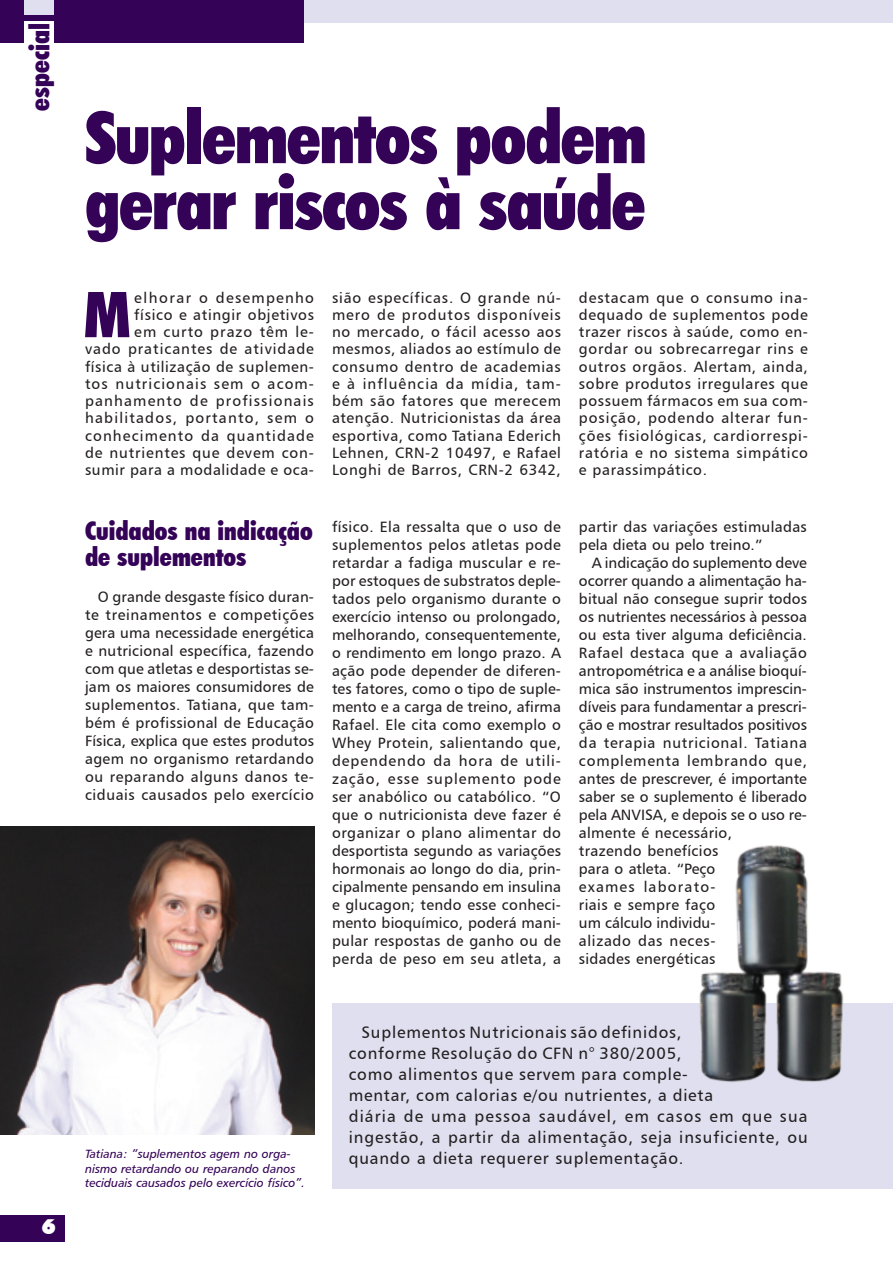
<style>
.page{position:relative;width:893px;height:1263px;background:#fff}
.page>*{position:absolute;margin:0;border:0;box-sizing:border-box;transform-origin:0 0}
.Título_31{font:900 condensed 72px "Futura BT";letter-spacing:-.02em;color:#340256}
.texto_capitular{font:900 condensed 63.45px "Futura BT";color:#340256}
.Título_18{font:900 condensed 27px "Futura BT";color:#340256}
.Título_18-2{font:900 condensed 25.5px/25.5px "Futura BT";color:#340256}
.t1{font:900 21px "Futura BT";color:#fff}
.texto{font:16.5px/21px "Humanist 777 BT Roman B";letter-spacing:.05em;color:#231f20}
.texto-2{font:15px/18px "Humanist 777 BT Roman B";letter-spacing:.01em;color:#231f20;text-align:justify}
.texto_capitular-2{font:15px/17.2px "Humanist 777 BT Roman B";letter-spacing:.06em;color:#231f20;text-align:justify}
.legenda{font:12px/14.4px "Humanist 777 BT Italic B";color:#340256}
</style>
<div class="page">
<div style="left:332px;top:1003px;width:561px;height:186px;background:#e0dfef"></div>
<div style="left:1px;top:0;width:892px;height:22px;background:#e0dfef"></div>
<div style="left:0;top:0;width:303px;height:43px;background:#340256"></div>
<div style="left:24px;top:0;width:30px;height:15px;background:#e0dfef"></div>
<div style="left:24px;top:22px;width:30px;height:24px;background:#fff"></div>
<div style="left:0;top:1215px;width:65px;height:27px;background:#340256"></div>
<img style="left:0;top:827px;width:314px;height:308px">
<img style="left:699px;top:845px;width:145px;height:238px">
<p class="Título_18" style="left:23px;top:111px;width:89px;rotate:-90deg">especial</p>
<p class="t1" style="left:42px;top:1214px;width:16px">6</p>
<p class="Título_31" style="left:85px;top:94px;width:563px">Suplementos podem</p>
<p class="Título_31" style="left:85px;top:160px;width:562px">gerar riscos à saúde</p>
<p class="texto_capitular-2" style="left:85px;top:289px;width:230px;text-align:right">elhorar o desempenho<br>físico e atingir objetivos<br>em curto prazo têm le-<br>vado praticantes de atividade física à utilização de suplemen&shy;tos nutricionais sem o acom&shy;panhamento de profissionais habilitados, portanto, sem o conhecimento da quantidade de nutrientes que devem con&shy;sumir para a modalidade e oca-</p>
<p class="texto_capitular-2" style="left:332px;top:289px;width:230px">sião específicas. O grande nú&shy;mero de produtos disponíveis no mercado, o fácil acesso aos mesmos, aliados ao estímulo de consumo dentro de academias e à influência da mídia, tam&shy;bém são fatores que merecem atenção. Nutricionistas da área esportiva, como Tatiana Ederich Lehnen, CRN-2 10497, e Rafael Longhi de Barros, CRN-2 6342,</p>
<p class="texto_capitular-2" style="left:579px;top:289px;width:230px">destacam que o consumo ina&shy;dequado de suplementos pode trazer riscos à saúde, como en&shy;gordar ou sobrecarregar rins e outros orgãos. Alertam, ainda, sobre produtos irregulares que possuem fármacos em sua com&shy;posição, podendo alterar fun&shy;ções fisiológicas, cardiorrespi&shy;ratória e no sistema simpático e parassimpático.</p>
<p class="texto_capitular" style="left:84px;top:276px;width:48px">M</p>
<p class="Título_18-2" style="left:85px;top:518px;width:229px">Cuidados na indicação de suplementos</p>
<p class="texto-2" style="left:85px;top:587px;width:230px;text-indent:13px">O grande desgaste físico duran&shy;te treinamentos e competições gera uma necessidade energética e nutricional específica, fazendo com que atletas e desportistas se&shy;jam os maiores consumidores de suplementos. Tatiana, que tam&shy;bém é profissional de Educação Física, explica que estes produtos agem no organismo retardando ou reparando alguns danos te&shy;ciduais causados pelo exercício</p>
<p class="texto-2" style="left:332px;top:518px;width:231px">físico. Ela ressalta que o uso de suplementos pelos atletas pode retardar a fadiga muscular e re&shy;por estoques de substratos deple&shy;tados pelo organismo durante o exercício intenso ou prolongado, melhorando, consequentemente, o rendimento em longo prazo. A ação pode depender de diferen&shy;tes fatores, como o tipo de suple&shy;mento e a carga de treino, afirma Rafael. Ele cita como exemplo o Whey Protein, salientando que, dependendo da hora de utili&shy;zação, esse suplemento pode ser anabólico ou catabólico. “O que o nutricionista deve fazer é organizar o plano alimentar do desportista segundo as variações hormonais ao longo do dia, prin&shy;cipalmente pensando em insulina e glucagon; tendo esse conheci&shy;mento bioquímico, poderá mani&shy;pular respostas de ganho ou de perda de peso em seu atleta, a</p>
<p class="texto-2" style="left:579px;top:518px;width:229px">partir das variações estimuladas pela dieta ou pelo treino.”</p>
<p class="texto-2" style="left:579px;top:554px;width:230px;text-align:left;text-indent:13px">A indicação do suplemento deve ocorrer quando a alimentação ha&shy;bitual não consegue suprir todos os nutrientes necessários à pessoa ou esta tiver alguma deficiência.<br>Rafael destaca que a avaliação antropométrica e a análise bioquí&shy;mica são instrumentos imprescin&shy;díveis para fundamentar a prescri&shy;ção e mostrar resultados positivos da terapia nutricional. Tatiana complementa lembrando que, antes de prescrever, é importante saber se o suplemento é liberado pela ANVISA, e depois se o uso re&shy;almente é necessário,<br>trazendo benefícios<br>para o atleta. “Peço<br>exames laborato-<br>riais e sempre faço<br>um cálculo individu-<br>alizado das neces-<br>sidades energéticas</p>
<p class="legenda" style="left:85px;top:1146px;width:221px">Tatiana: “suplementos agem no orga&shy;nismo retardando ou reparando danos teciduais causados pelo exercício físico”.</p>
<p class="texto" style="left:349px;top:1022px;width:461px;text-indent:13px">Suplementos Nutricionais são definidos,<br>conforme Resolução do CFN n° 380/2005,<br>como alimentos que servem para comple-<br>mentar, com calorias e/ou nutrientes, a dieta<br>diária de uma pessoa saudável, em casos em que sua ingestão, a partir da alimentação, seja insuficiente, ou quando a dieta requerer suplementação.</p>
</div>
